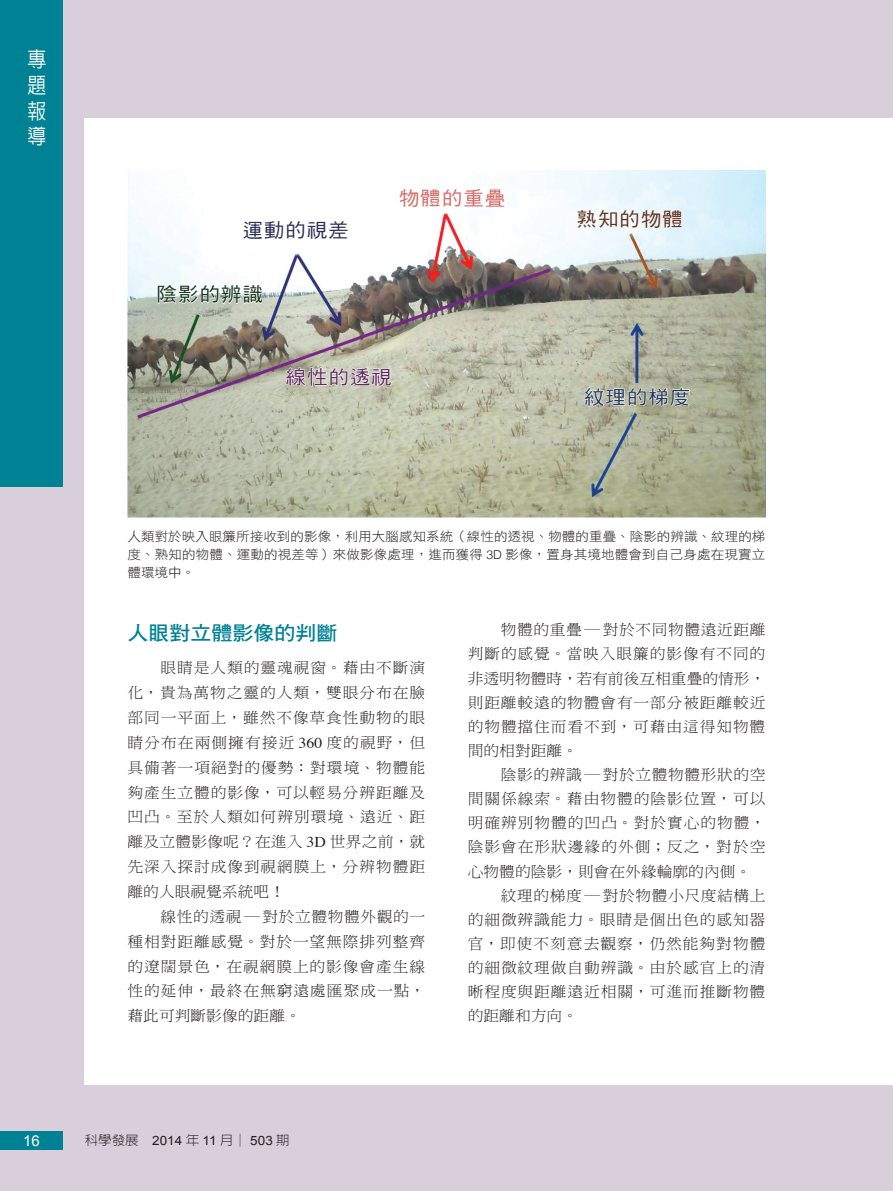
<style>
.page{position:relative;width:893px;height:1191px;background:#d8cfdb}
.page>*{position:absolute;margin:0;border:0;box-sizing:border-box;transform-origin:0 0}
.左上標{font:500 21px/25.7px "AR New Hei B5";color:#fff;text-align:justify;scale:.9 1}
.專題-內文大標{font:19.95px "DF Hei Std W7";color:#008194;scale:1.05 1}
.圖說{font:19.2px "DF Hei Std W5";letter-spacing:.06em;color:#17351c;scale:1.05 1}
.圖說-2{font:19.2px "DF Hei Std W5";letter-spacing:.06em;color:#2f2d57;scale:1.05 1}
.圖說-3{font:19.2px "DF Hei Std W5";letter-spacing:.06em;color:#d46c67;scale:1.05 1}
.圖說-4{font:19.2px "DF Hei Std W5";letter-spacing:.06em;color:#602c60;scale:1.05 1}
.圖說-5{font:19.2px "DF Hei Std W5";letter-spacing:.06em;color:#5f321e;scale:1.05 1}
.圖說-6{font:19.2px "DF Hei Std W5";letter-spacing:.06em;color:#25395b;scale:1.05 1}
.內文{font:15px/24.2px "DF Ming Std W3";letter-spacing:.055em;color:#231f20;text-align:justify;scale:1.05 1}
.左頁碼{font:15px "Arial";color:#fff}
.圖說-7{font:12.9px/18px "DF Hei Std W3";letter-spacing:.015em;color:#231f20;text-align:justify;scale:1.05 1}
.左科學發展__2014年0月_000期{font:12.9px "Arial";color:#231f20;scale:1.05 1}
.s1{font-family:"Helvetica";font-weight:300;font-size:12.3px}
.s2{font-family:"Times"}
.s3{font-family:"AR New Hei B5";font-weight:300}
</style>
<div class="page">
<div style="left:85px;top:118px;width:808px;height:966px;background:#fff"></div>
<div style="left:0;top:0;width:62px;height:487px;background:#008194"></div>
<div style="left:0;top:1131px;width:62px;height:18px;background:#008194"></div>
<img style="left:128px;top:170px;width:637px;height:348px">
<svg style="left:157px;top:276px;width:106px;height:30px"></svg>
<svg style="left:242px;top:212px;width:107px;height:42px"></svg>
<svg style="left:398px;top:178px;width:107px;height:30px"></svg>
<svg style="left:285px;top:347px;width:108px;height:53px;background:#c9c8ba"></svg>
<svg style="left:576px;top:199px;width:107px;height:32px"></svg>
<svg style="left:584px;top:379px;width:106px;height:34px"></svg>
<p class="左上標" style="left:28px;top:47px;width:22px">專題報導</p>
<p class="圖說-2" style="left:243px;top:220px;width:103px">運動的視差</p>
<p class="圖說" style="left:157px;top:284px;width:103px">陰影的辨識</p>
<p class="圖說-3" style="left:399px;top:188px;width:103px">物體的重疊</p>
<p class="圖說-4" style="left:286px;top:367px;width:103px">線性的透視</p>
<p class="圖說-5" style="left:577px;top:209px;width:103px">熟知的物體</p>
<p class="圖說-6" style="left:584px;top:387px;width:103px">紋理的梯度</p>
<p class="圖說-7" style="left:128px;top:527px;width:609px">人類對於映入眼簾所接收到的影像，利用大腦感知系統（線性的透視、物體的重疊、陰影的辨識、紋理的梯度、熟知的物體、運動的視差等）來做影像處理，進而獲得 <span class="s1">3D</span> 影像，置身其境地體會到自己身處在現實立體環境中。</p>
<p class="專題-內文大標" style="left:128px;top:622px;width:201px">人眼對立體影像的判斷</p>
<p class="內文" style="left:128px;top:655px;width:285px;line-height:24.9px;text-indent:33px">眼睛是人類的靈魂視窗。藉由不斷演化，貴為萬物之靈的人類，雙眼分布在臉部同一平面上，雖然不像草食性動物的眼睛分布在兩側擁有接近 <span class="s2">360</span> 度的視野，但具備著一項絕對的優勢：對環境、物體能夠產生立體的影像，可以輕易分辨距離及凹凸。至於人類如何辨別環境、遠近、距離及立體影像呢？在進入 <span class="s2">3D</span> 世界之前，就先深入探討成像到視網膜上，分辨物體距離的人眼視覺系統吧！</p>
<p class="內文" style="left:128px;top:903px;width:285px;line-height:24.9px;text-indent:33px">線性的透視─對於立體物體外觀的一種相對距離感覺。對於一望無際排列整齊的遼闊景色，在視網膜上的影像會產生線性的延伸，最終在無窮遠處匯聚成一點，藉此可判斷影像的距離。</p>
<p class="內文" style="left:468px;top:617px;width:285px;text-indent:33px">物體的重疊─對於不同物體遠近距離判斷的感覺。當映入眼簾的影像有不同的非透明物體時，若有前後互相重疊的情形，則距離較遠的物體會有一部分被距離較近的物體擋住而看不到，可藉由這得知物體間的相對距離。</p>
<p class="內文" style="left:468px;top:762px;width:285px;text-indent:33px">陰影的辨識─對於立體物體形狀的空間關係線索。藉由物體的陰影位置，可以明確辨別物體的凹凸。對於實心的物體，陰影會在形狀邊緣的外側；反之，對於空心物體的陰影，則會在外緣輪廓的內側。</p>
<p class="內文" style="left:468px;top:883px;width:285px;text-indent:33px">紋理的梯度─對於物體小尺度結構上的細微辨識能力。眼睛是個出色的感知器官，即使不刻意去觀察，仍然能夠對物體的細微紋理做自動辨識。由於感官上的清晰程度與距離遠近相關，可進而推斷物體的距離和方向。</p>
<p class="左頁碼" style="left:23px;top:1131px;width:18px">16</p>
<p class="左科學發展__2014年0月_000期" style="left:85px;top:1132px;width:197px"><span class="s3">科學發展</span> 2014 <span class="s3">年</span> 11 <span class="s3">月│</span> 503 <span class="s3">期</span></p>
</div>
